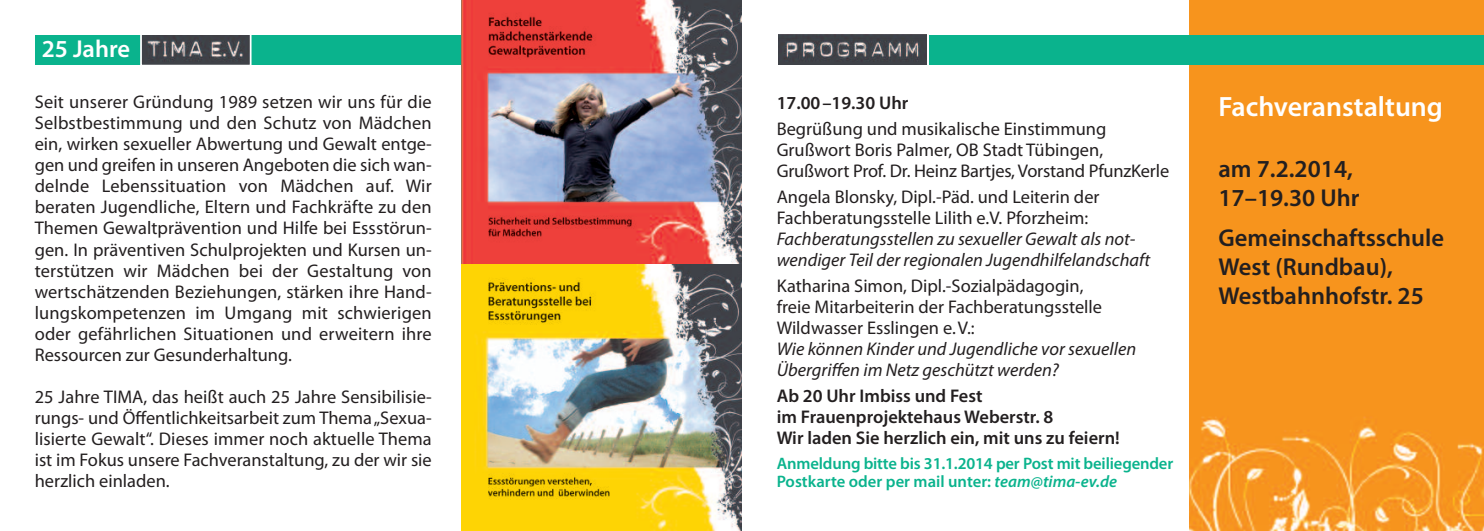
<style>
.page{position:relative;width:1484px;height:531px;background:#fff}
.page>*{position:absolute;margin:0;border:0;box-sizing:border-box;transform-origin:0 0}
.t1{font:600 28px "Myriad Pro";color:#fff}
.t2{font:600 24.5px/29.4px "Myriad Pro";color:#231f20}
.t3{font:600 24.5px "Myriad Pro";color:#fff}
.t4{font:18.38px/21px "Myriad Pro";color:#231f20}
.t5{font:italic 18.38px/21px "Myriad Pro";color:#231f20}
.t6{font:600 18.38px/21px "Myriad Pro";color:#231f20}
.t7{font:600 16.62px/17.5px "Myriad Pro";letter-spacing:-.01em;color:#0ab38d}
.s1{font-style:italic}
</style>
<div class="page">
<div style="left:1189px;top:0;width:294px;height:531px;background:#f7941d"></div>
<div style="left:35px;top:35px;width:699px;height:29px;background:#0ab38d"></div>
<img style="left:143px;top:36px;width:105px;height:27px">
<div style="left:140px;top:33px;width:111px;height:33px;border:2px solid #fff"></div>
<div style="left:929px;top:35px;width:554px;height:29px;background:#0ab38d"></div>
<img style="left:778px;top:35px;width:148px;height:29px">
<img style="left:461px;top:0;width:281px;height:265px">
<img style="left:461px;top:265px;width:281px;height:265px">
<h2 class="t3" style="left:42px;top:39px;width:90px">25 Jahre</h2>
<p class="t4" style="left:35px;top:93px;width:398px;text-align:justify">Seit unserer Gründung 1989 setzen wir uns für die Selbstbestimmung und den Schutz von Mädchen ein, wirken sexueller Abwertung und Gewalt entge&shy;gen und greifen in unseren Angeboten die sich wan&shy;delnde Lebenssituation von Mädchen auf. Wir beraten Jugendliche, Eltern und Fachkräfte zu den Themen Gewaltprävention und Hilfe bei Essstörun&shy;gen. In präventiven Schulprojekten und Kursen un&shy;terstützen wir Mädchen bei der Gestaltung von wertschätzenden Beziehungen, stärken ihre Hand&shy;lungskompetenzen im Umgang mit schwierigen oder gefährlichen Situationen und erweitern ihre Ressourcen zur Gesunderhaltung.</p>
<p class="t4" style="left:35px;top:387px;width:398px;text-align:justify">25 Jahre TIMA, das heißt auch 25 Jahre Sensibilisie&shy;rungs- und Öffentlichkeitsarbeit zum Thema„Sexua&shy;lisierte Gewalt“. Dieses immer noch aktuelle Thema ist im Fokus unsere Fachveranstaltung, zu der wir sie herzlich einladen.</p>
<p class="t6" style="left:776px;top:94px;width:133px">17.00–19.30 Uhr</p>
<p class="t4" style="left:776px;top:120px;width:394px">Begrüßung und musikalische Einstimmung<br>Grußwort Boris Palmer, OB Stadt Tübingen,<br>Grußwort Prof. Dr. Heinz Bartjes, Vorstand PfunzKerle</p>
<p class="t4" style="left:776px;top:188px;width:324px">Angela Blonsky, Dipl.-Päd. und Leiterin der<br>Fachberatungsstelle Lilith e.V. Pforzheim:</p>
<p class="t5" style="left:776px;top:230px;width:375px">Fachberatungsstellen zu sexueller Gewalt als not&shy;wendiger Teil der regionalen Jugendhilfelandschaft</p>
<p class="t4" style="left:776px;top:277px;width:327px">Katharina Simon, Dipl.-Sozialpädagogin, freie Mitarbeiterin der Fachberatungsstelle<br>Wildwasser Esslingen e.V.:</p>
<p class="t5" style="left:776px;top:340px;width:361px">Wie können Kinder und Jugendliche vor sexuellen<br>Übergriffen im Netz geschützt werden?</p>
<p class="t6" style="left:776px;top:387px;width:344px">Ab 20 Uhr Imbiss und Fest<br>im Frauenprojektehaus Weberstr. 8<br>Wir laden Sie herzlich ein, mit uns zu feiern!</p>
<p class="t7" style="left:776px;top:456px;width:398px">Anmeldung bitte bis 31.1.2014 per Post mit beiliegender<br>Postkarte oder per mail unter: <span class="s1">team@tima-ev.de</span></p>
<h1 class="t1" style="left:1218px;top:97px;width:226px">Fachveranstaltung</h1>
<h2 class="t2" style="left:1218px;top:156px;width:142px">am 7.2.2014,<br>17–19.30 Uhr</h2>
<h2 class="t2" style="left:1218px;top:225px;width:227px">Gemeinschaftsschule<br>West (Rundbau),<br>Westbahnhofstr. 25</h2>
</div>
